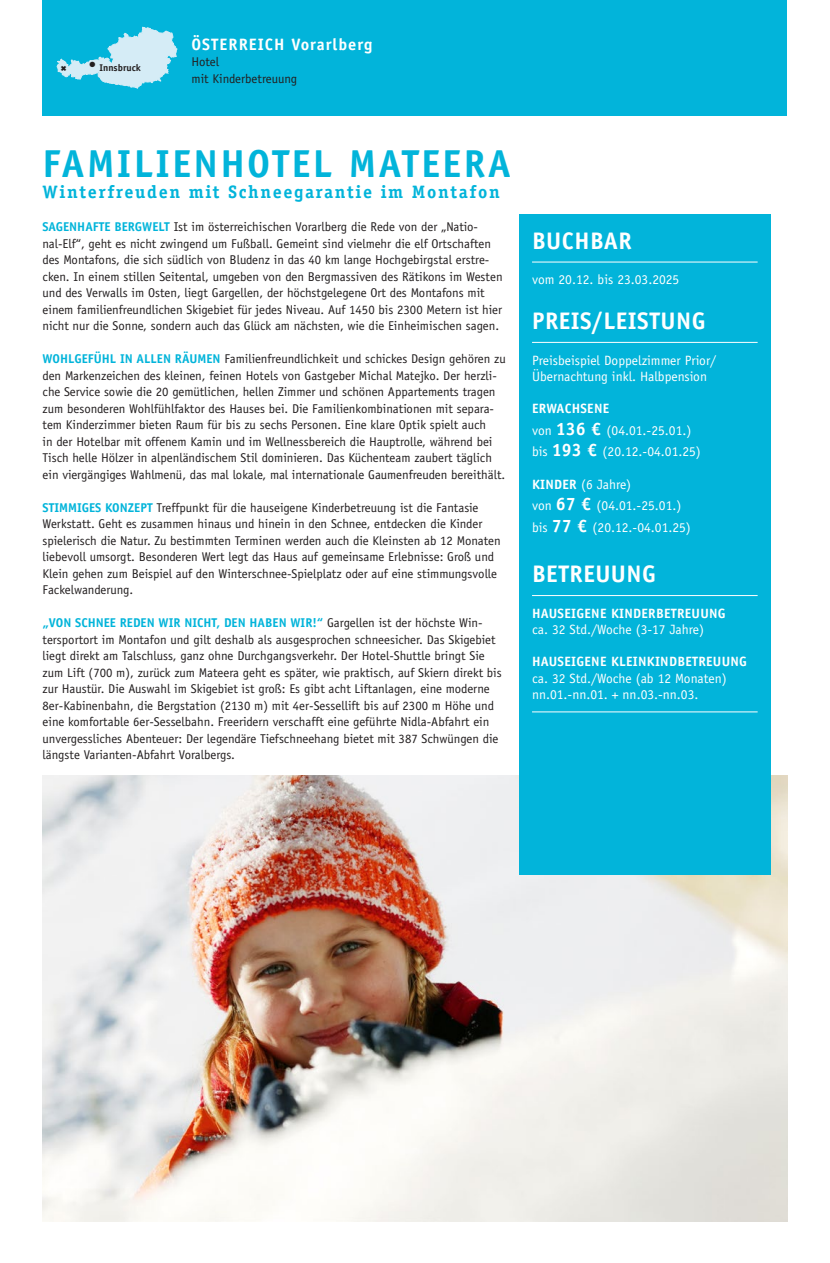
<style>
.page{position:relative;width:830px;height:1263px;background:#fff}
.page>*{position:absolute;margin:0;border:0;box-sizing:border-box;transform-origin:0 0}
.t1{font:700 39px "Officina Sans Std";letter-spacing:.06em;color:#02b4da}
.t2{font:700 24px "Officina Sans Std";letter-spacing:.02em;color:#fff}
.t3{font:700 18px "Officina Serif Std";letter-spacing:.09em;color:#02b4da}
.t4{font:700 16.5px "Officina Sans Std";letter-spacing:.06em;color:#fff}
.t5{font:13.5px/21.6px "Officina Sans Std";color:#fff}
.t6{font:700 13.5px "Officina Sans Std";letter-spacing:.02em;color:#fff}
.t7{font:12.75px/16.5px "Officina Sans Std";color:#231f20}
.t8{font:700 9.75px "Officina Sans Std";color:#231f20}
.t9{font:7.5px "Zapf Dingbats Std";color:#231f20}
.s1{font-weight:700;color:#02b4da}
.s2{font-weight:700}
.s3{font-weight:700;font-size:18px}
</style>
<div class="page">
<div style="left:43px;top:0;width:744px;height:116px;background:#02b4da"></div>
<img style="left:43px;top:776px;width:744px;height:445px">
<div style="left:519px;top:214px;width:251px;height:660px;background:#02b4da"></div>
<hr style="left:531px;top:262px;width:226px;height:1px;background:#fff">
<hr style="left:531px;top:342px;width:226px;height:1px;background:#fff">
<hr style="left:531px;top:595px;width:226px;height:1px;background:#fff">
<hr style="left:531px;top:711px;width:226px;height:1px;background:#fff">
<svg style="left:56px;top:26px;width:121px;height:62px"></svg>
<p class="t9" style="left:89px;top:61px;width:7px">●</p>
<p class="t8" style="left:99px;top:61px;width:43px">Innsbruck</p>
<p class="t4" style="left:191px;top:34px;width:182px">ÖSTERREICH Vorarlberg</p>
<p class="t7" style="left:191px;top:53px;width:29px">Hotel</p>
<p class="t7" style="left:191px;top:70px;width:107px">mit Kinderbetreuung</p>
<h1 class="t1" style="left:43px;top:139px;width:469px">FAMILIENHOTEL MATEERA</h1>
<h3 class="t3" style="left:43px;top:181px;width:458px">Winterfreuden mit Schneegarantie im Montafon</h3>
<p class="t7" style="left:43px;top:218px;width:461px"><span class="s1">SAGENHAFTE BERGWELT</span> Ist im österreichischen Vorarlberg die Rede von der „Natio&shy;nal-Elf“, geht es nicht zwingend um Fußball. Gemeint sind vielmehr die elf Ortschaften des Montafons, die sich südlich von Bludenz in das 40 km lange Hochgebirgstal erstre&shy;cken. In einem stillen Seitental, umgeben von den Bergmassiven des Rätikons im Westen und des Verwalls im Osten, liegt Gargellen, der höchstgelegene Ort des Montafons mit einem familienfreundlichen Skigebiet für jedes Niveau. Auf 1450 bis 2300 Metern ist hier nicht nur die Sonne, sondern auch das Glück am nächsten, wie die Einheimischen sagen.</p>
<p class="t7" style="left:43px;top:350px;width:464px"><span class="s1">WOHLGEFÜHL IN ALLEN RÄUMEN</span> Familienfreundlichkeit und schickes Design gehören zu den Markenzeichen des kleinen, feinen Hotels von Gastgeber Michal Matejko. Der herzli&shy;che Service sowie die 20 gemütlichen, hellen Zimmer und schönen Appartements tragen zum besonderen Wohlfühlfaktor des Hauses bei. Die Familienkombinationen mit separa&shy;tem Kinderzimmer bieten Raum für bis zu sechs Personen. Eine klare Optik spielt auch<br>in der Hotelbar mit offenem Kamin und im Wellnessbereich die Hauptrolle, während bei Tisch helle Hölzer in alpenländischem Stil dominieren. Das Küchenteam zaubert täglich ein viergängiges Wahlmenü, das mal lokale, mal internationale Gaumenfreuden bereithält.</p>
<p class="t7" style="left:43px;top:499px;width:459px"><span class="s1">STIMMIGES KONZEPT</span> Treffpunkt für die hauseigene Kinderbetreuung ist die Fantasie Werkstatt. Geht es zusammen hinaus und hinein in den Schnee, entdecken die Kinder spielerisch die Natur. Zu bestimmten Terminen werden auch die Kleinsten ab 12 Monaten liebevoll umsorgt. Besonderen Wert legt das Haus auf gemeinsame Erlebnisse: Groß und Klein gehen zum Beispiel auf den Winterschnee-Spielplatz oder auf eine stimmungsvolle Fackelwanderung.</p>
<p class="t7" style="left:43px;top:614px;width:460px"><span class="s1">„VON SCHNEE REDEN WIR NICHT, DEN HABEN WIR!“</span> Gargellen ist der höchste Win&shy;tersportort im Montafon und gilt deshalb als ausgesprochen schneesicher. Das Skigebiet liegt direkt am Talschluss, ganz ohne Durchgangsverkehr. Der Hotel-Shuttle bringt Sie zum Lift (700 m), zurück zum Mateera geht es später, wie praktisch, auf Skiern direkt bis zur Haustür. Die Auswahl im Skigebiet ist groß: Es gibt acht Liftanlagen, eine moderne 8er-Kabinenbahn, die Bergstation (2130 m) mit 4er-Sessellift bis auf 2300 m Höhe und eine komfortable 6er-Sesselbahn. Freeridern verschafft eine geführte Nidla-Abfahrt ein unvergessliches Abenteuer: Der legendäre Tiefschneehang bietet mit 387 Schwüngen die längste Varianten-Abfahrt Voralbergs.</p>
<h2 class="t2" style="left:531px;top:226px;width:101px">BUCHBAR</h2>
<p class="t5" style="left:531px;top:269px;width:149px">vom 20.12. bis 23.03.2025</p>
<h2 class="t2" style="left:531px;top:306px;width:175px">PREIS/LEISTUNG</h2>
<p class="t5" style="left:531px;top:352px;width:186px;line-height:16.2px">Preisbeispiel Doppelzimmer Prior/<br>Übernachtung inkl. Halbpension</p>
<p class="t5" style="left:531px;top:398px;width:170px"><span class="s2">ERWACHSENE<br></span>von <span class="s3">136 €</span> (04.01.-25.01.) bis <span class="s3">193 €</span> (20.12.-04.01.25)</p>
<p class="t5" style="left:531px;top:473px;width:160px"><span class="s2">KINDER</span> (6 Jahre)<br>von <span class="s3">67 €</span> (04.01.-25.01.) bis <span class="s3">77 €</span> (20.12.-04.01.25)</p>
<h2 class="t2" style="left:531px;top:559px;width:125px">BETREUUNG</h2>
<p class="t6" style="left:531px;top:605px;width:195px">HAUSEIGENE KINDERBETREUUNG</p>
<p class="t5" style="left:531px;top:619px;width:173px">ca. 32 Std./Woche (3-17 Jahre)</p>
<p class="t6" style="left:531px;top:653px;width:216px">HAUSEIGENE KLEINKINDBETREUUNG</p>
<p class="t5" style="left:531px;top:670px;width:196px;line-height:16.2px">ca. 32 Std./Woche (ab 12 Monaten) nn.01.-nn.01. + nn.03.-nn.03.</p>
</div>
